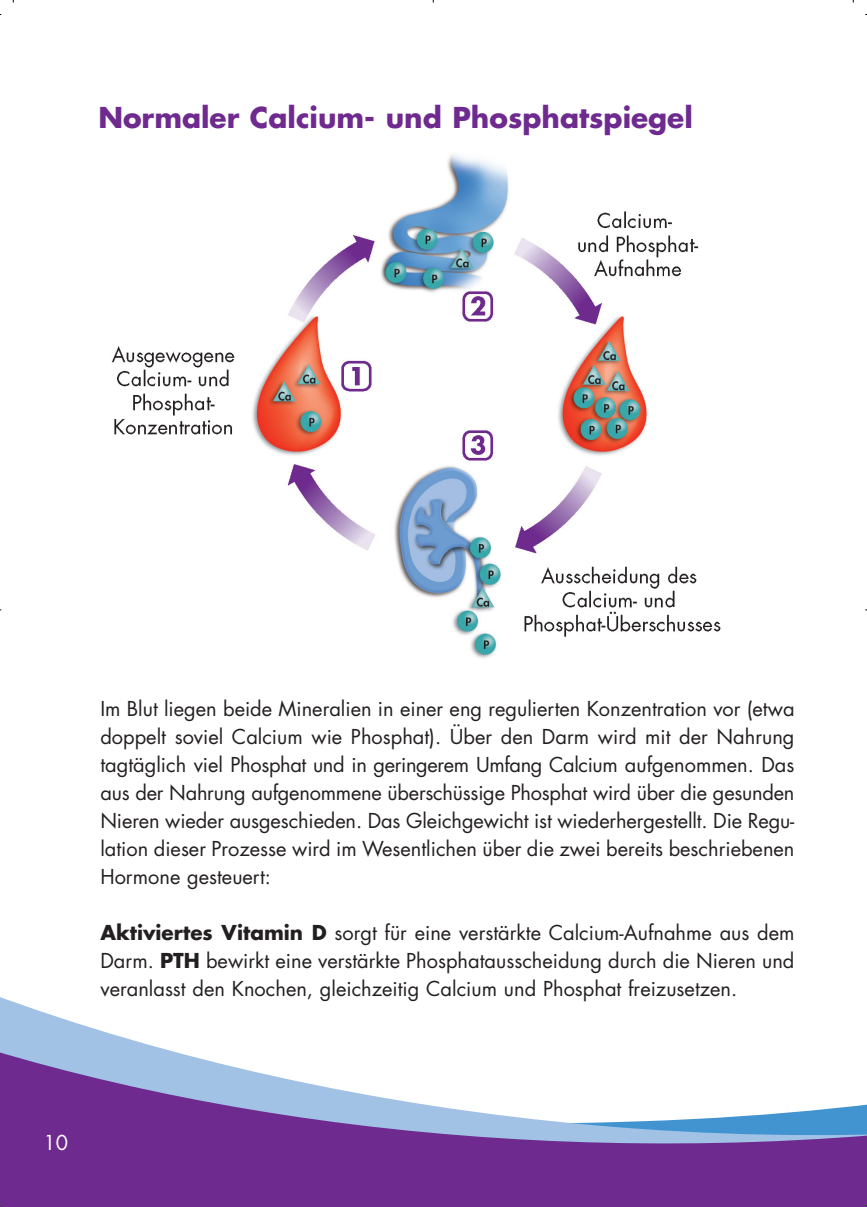
<style>
.page{position:relative;width:867px;height:1207px;background:#fff}
.page>*{position:absolute;margin:0;border:0;box-sizing:border-box;transform-origin:0 0}
.t1{font:700 28px "Futura";color:#6e2a8e}
.t2{font:20px/28px "Futura";color:#231f20;text-align:justify}
.t3{font:20px "Futura";color:#fff}
.s1{font-weight:700}
</style>
<div class="page">
<svg style="left:0;top:997px;width:866px;height:210px"></svg>
<img style="left:111px;top:154px;width:610px;height:504px">
<h1 class="t1" style="left:98px;top:105px;width:595px">Normaler Calcium- und Phosphatspiegel</h1>
<p class="t2" style="left:100px;top:696px;width:695px">Im Blut liegen beide Mineralien in einer eng regulierten Konzentration vor (etwa doppelt soviel Calcium wie Phosphat). Über den Darm wird mit der Nahrung tagtäglich viel Phosphat und in geringerem Umfang Calcium aufgenommen. Das aus der Nahrung aufgenommene überschüssige Phosphat wird über die gesunden Nieren wieder ausgeschieden. Das Gleichgewicht ist wiederhergestellt. Die Regu&shy;lation dieser Prozesse wird im Wesentlichen über die zwei bereits beschriebenen Hormone gesteuert:</p>
<p class="t2" style="left:100px;top:920px;width:695px"><span class="s1">Aktiviertes Vitamin D</span> sorgt für eine verstärkte Calcium-Aufnahme aus dem Darm. <span class="s1">PTH</span> bewirkt eine verstärkte Phosphatausscheidung durch die Nieren und veranlasst den Knochen, gleichzeitig Calcium und Phosphat freizusetzen.</p>
<p class="t3" style="left:43px;top:1133px;width:26px">10</p>
</div>
